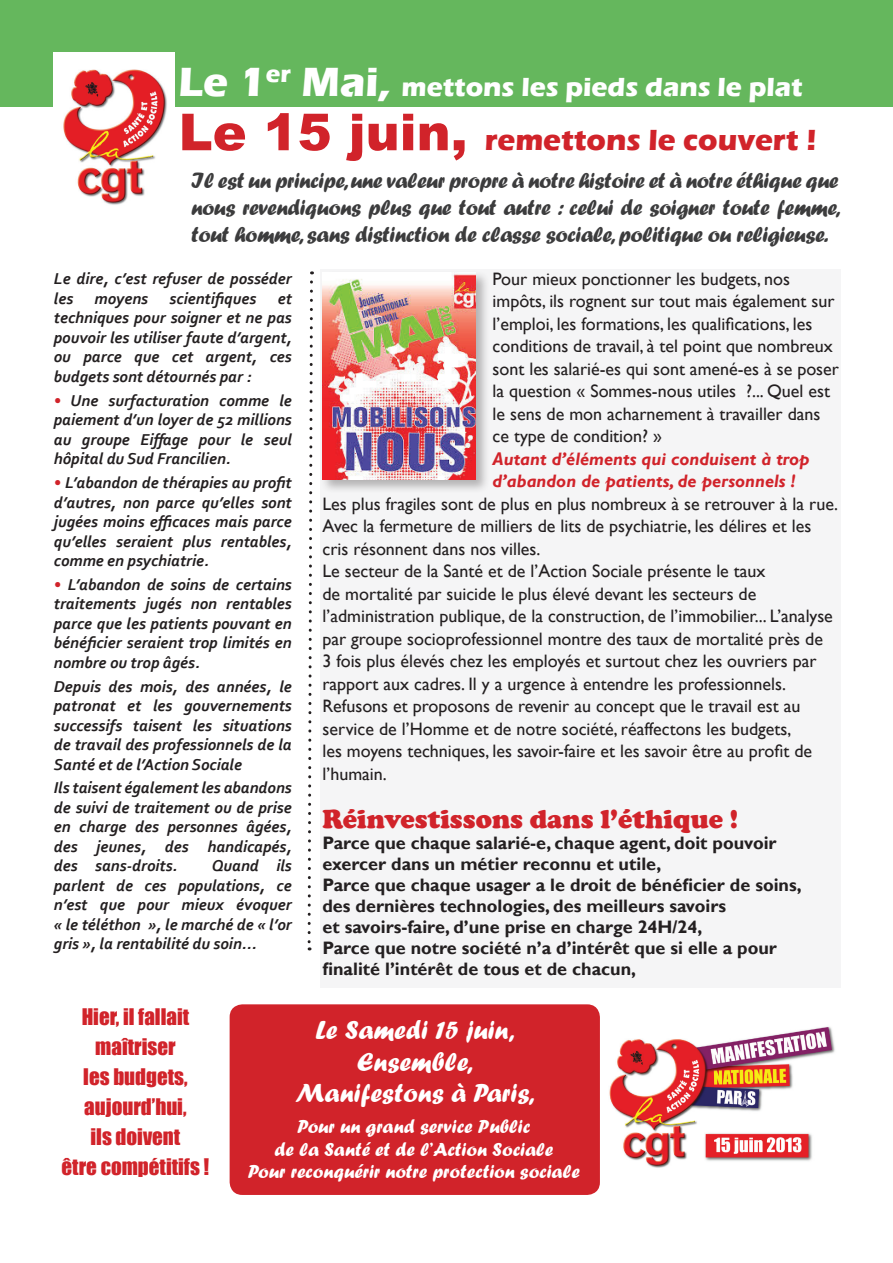
<style>
.page{position:relative;width:893px;height:1263px;background:#fff}
.page>*{position:absolute;margin:0;border:0;box-sizing:border-box;transform-origin:0 0}
.t1{font:700 30px "Eras ITC";color:#d1232a}
.t2{font:27px/31.5px "Forte";color:#fff;text-align:center}
.t3{font:700 27px "Eras ITC";color:#fff}
.t4{font:900 27px "Cooper";color:#d1232a}
.t5{font:22.5px/27px "Forte";letter-spacing:-.02em;color:#3c3c3d;text-align:justify}
.t6{font:21px/30px "Impact";color:#d1232a;text-align:center}
.t7{font:19.5px/22.5px "Forte";color:#fff;text-align:center}
.t8{font:18px/22.5px "Gill Sans";color:#231f20}
.t9{font:700 18px/21px "Gill Sans";color:#231f20}
.t10{font:italic 700 18px/22.5px "Gill Sans";color:#d1232a}
.t11{font:italic 700 16.5px/19.5px "Corbel";color:#231f20;text-align:justify}
.s1{font-size:42px}
.s2{font-family:"Arial";font-weight:900;font-size:51px}
.s3{color:#d1232a}
</style>
<div class="page">
<div style="left:0;top:0;width:893px;height:106px;background:#65b75d"></div>
<div style="left:320px;top:269px;width:520px;height:719px;background:#f5f5f6"></div>
<div style="left:230px;top:1004px;width:370px;height:191px;background:#d1232a;border-radius:13px"></div>
<img style="left:609px;top:1027px;width:226px;height:141px">
<div style="left:320px;top:270px;width:170px;height:223px;background:#231f20;opacity:.31"></div>
<img style="left:322px;top:272px;width:153px;height:207px">
<img style="left:54px;top:53px;width:120px;height:152px">
<svg style="left:307px;top:271px;width:7px;height:679px"></svg>
<h2 class="t3" style="left:179px;top:72px;width:625px"><span class="s1">Le 1</span><sup>er</sup> <span class="s1">Mai,</span> mettons les pieds dans le plat</h2>
<h1 class="t1" style="left:179px;top:123px;width:640px"><span class="s2">Le 15 juin,</span> remettons le couvert !</h1>
<p class="t5" style="left:191px;top:167px;width:651px">Il est un principe, une valeur propre à notre histoire et à notre éthique que nous revendiquons plus que tout autre : celui de soigner toute femme, tout homme, sans distinction de classe sociale, politique ou religieuse.</p>
<p class="t11" style="left:54px;top:269px;width:239px">Le dire, c’est refuser de posséder les</p>
<p class="t11" style="left:95px;top:288px;width:55px">moyens</p>
<p class="t11" style="left:170px;top:288px;width:88px">scientifiques</p>
<p class="t11" style="left:54px;top:288px;width:239px;text-indent:224px">et techniques pour soigner et ne pas pouvoir les utiliser faute d’argent, ou parce que cet argent, ces budgets sont détournés par :</p>
<p class="t11" style="left:54px;top:390px;width:239px"><span class="s3">•</span> Une surfacturation comme le paiement d’un loyer de 52 millions au groupe Eiffage pour le seul hôpital du Sud Francilien.</p>
<p class="t11" style="left:54px;top:472px;width:239px"><span class="s3">•</span> L’abandon de thérapies au profit d’autres, non parce qu’elles sont jugées moins efficaces mais parce qu’elles seraient plus rentables, comme en psychiatrie.</p>
<p class="t11" style="left:54px;top:574px;width:239px"><span class="s3">•</span> L’abandon de soins de certains traitements jugés non rentables parce que les patients pouvant en bénéficier seraient trop limités en nombre ou trop âgés.</p>
<p class="t11" style="left:54px;top:676px;width:239px">Depuis des mois, des années, le patronat et les gouvernements successifs taisent les situations de travail des professionnels de la Santé et de l’Action Sociale</p>
<p class="t11" style="left:54px;top:778px;width:239px">Ils taisent également les abandons de suivi de traitement ou de prise en charge des personnes âgées, des jeunes, des handicapés, des sans-droits.</p>
<p class="t11" style="left:54px;top:856px;width:239px;text-indent:158px">Quand ils parlent de ces populations, ce n’est que pour mieux évoquer « le téléthon », le marché de « l’or gris », la rentabilité du soin...</p>
<p class="t8" style="left:493px;top:268px;width:348px">Pour mieux ponctionner les budgets, nos impôts, ils rognent sur tout mais également sur l’emploi, les formations, les qualifications, les conditions de travail, à tel point que nombreux sont les salarié-es qui sont amené-es à se poser la question « Sommes-nous utiles ?... Quel est le sens de mon acharnement à travailler dans ce type de condition? »</p>
<p class="t10" style="left:493px;top:448px;width:319px">Autant d’éléments qui conduisent à trop d’abandon de patients, de personnels !</p>
<p class="t8" style="left:322px;top:493px;width:517px">Les plus fragiles sont de plus en plus nombreux à se retrouver à la rue.<br>Avec la fermeture de milliers de lits de psychiatrie, les délires et les cris résonnent dans nos villes.<br>Le secteur de la Santé et de l’Action Sociale présente le taux<br>de mortalité par suicide le plus élevé devant les secteurs de l’administration publique, de la construction, de l’immobilier... L’analyse par groupe socioprofessionnel montre des taux de mortalité près de<br>3 fois plus élevés chez les employés et surtout chez les ouvriers par rapport aux cadres. Il y a urgence à entendre les professionnels.<br>Refusons et proposons de revenir au concept que le travail est au service de l’Homme et de notre société, réaffectons les budgets,<br>les moyens techniques, les savoir-faire et les savoir être au profit de l’humain.</p>
<h2 class="t4" style="left:322px;top:804px;width:417px">Réinvestissons dans l’éthique !</h2>
<p class="t9" style="left:322px;top:833px;width:481px">Parce que chaque salarié-e, chaque agent, doit pouvoir exercer dans un métier reconnu et utile,<br>Parce que chaque usager a le droit de bénéficier de soins, des dernières technologies, des meilleurs savoirs<br>et savoirs-faire, d’une prise en charge 24H/24,<br>Parce que notre société n’a d’intérêt que si elle a pour finalité l’intérêt de tous et de chacun,</p>
<p class="t6" style="left:62px;top:1001px;width:149px">Hier, il fallait maîtriser<br>les budgets, aujourd’hui,<br>ils doivent<br>être compétitifs !</p>
<h2 class="t2" style="left:295px;top:1014px;width:241px">Le Samedi 15 juin,<br>Ensemble,<br>Manifestons à Paris,</h2>
<p class="t7" style="left:248px;top:1115px;width:333px">Pour un grand service Public<br>de la Santé et de l’Action Sociale<br>Pour reconquérir notre protection sociale</p>
</div>
